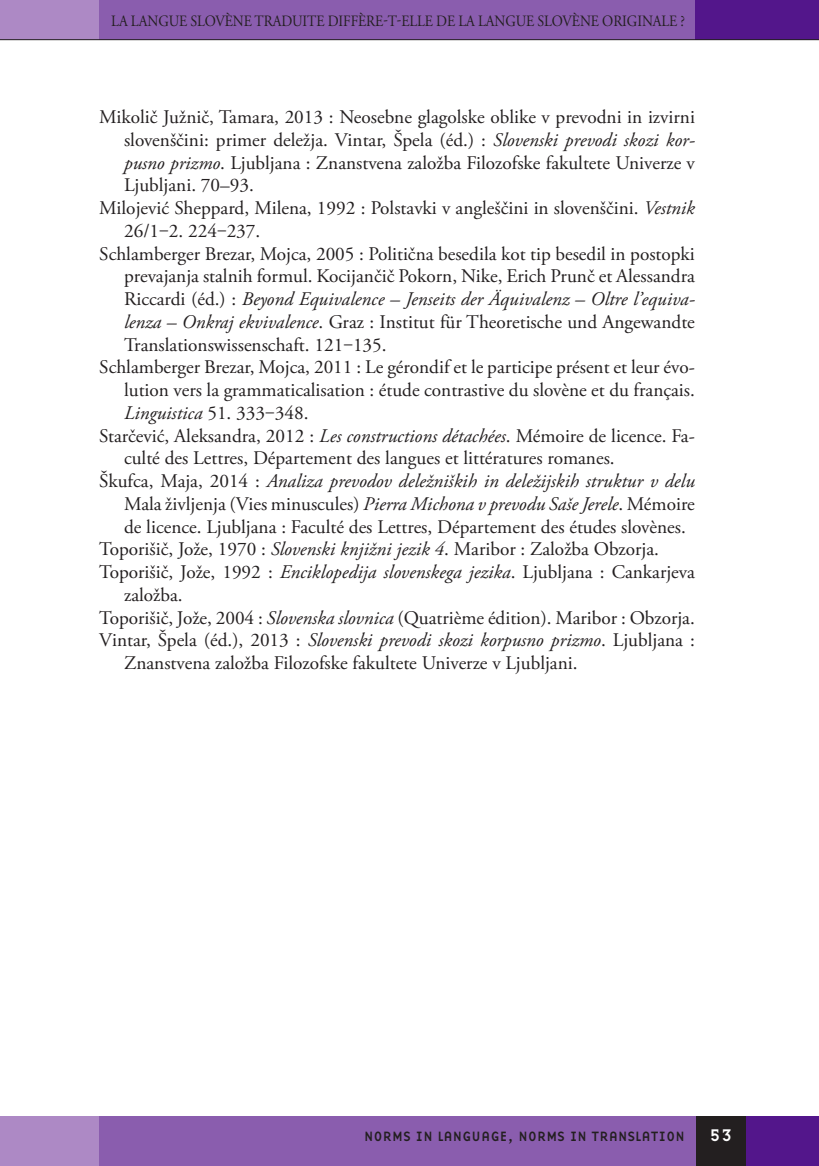
<style>
.page{position:relative;width:819px;height:1166px;background:#fff}
.page>*{position:absolute;margin:0;border:0;box-sizing:border-box;transform-origin:0 0}
.t1{font:19.25px/22.8px "Adobe Garamond Pro";color:#231f20;text-align:justify}
.t2{font:17.5px "Base Nine";color:#fff}
.t3{font:15.75px "Adobe Garamond Pro";letter-spacing:-.005em;color:#231f20;scale:.89 1}
.t4{font:14px "Base Nine";color:#231f20}
.s1{font-style:italic}
</style>
<div class="page">
<div style="left:99px;top:0;width:596px;height:40px;background:#8a5dae"></div>
<div style="left:0;top:0;width:99px;height:40px;background:#ad89c5"></div>
<div style="left:694px;top:0;width:124px;height:40px;background:#53168b"></div>
<hr style="left:0;top:39px;width:818px;height:1px;background:#231f20">
<div style="left:74px;top:1116px;width:622px;height:50px;background:#8a5dae"></div>
<div style="left:0;top:1116px;width:99px;height:50px;background:#ad89c5"></div>
<div style="left:745px;top:1116px;width:73px;height:50px;background:#53168b"></div>
<div style="left:695px;top:1116px;width:50px;height:50px;background:#231f20"></div>
<p class="t3" style="left:111px;top:11px;width:646px">LA LANGUE SLOVÈNE TRADUITE DIFFÈRE-T-ELLE DE LA LANGUE SLOVÈNE ORIGINALE ?</p>
<p class="t1" style="left:124px;top:106px;width:572px;text-indent:-25px">Mikolič Južnič, Tamara, 2013 : Neosebne glagolske oblike v prevodni in izvirni slovenščini: primer deležja. Vintar, Špela (éd.) : <span class="s1">Slovenski prevodi skozi kor&shy;pusno prizmo</span>. Ljubljana : Znanstvena založba Filozofske fakultete Univerze v Ljubljani. 70–93.</p>
<p class="t1" style="left:124px;top:197px;width:572px;text-indent:-25px">Milojević Sheppard, Milena, 1992 : Polstavki v angleščini in slovenščini. <span class="s1">Vestnik<br></span>26/1‒2. 224‒237.</p>
<p class="t1" style="left:124px;top:243px;width:572px;text-indent:-25px">Schlamberger Brezar, Mojca, 2005 : Politična besedila kot tip besedil in postopki prevajanja stalnih formul. Kocijančič Pokorn, Nike, Erich Prunč et Alessandra Riccardi (éd.) : <span class="s1">Beyond Equivalence – Jenseits der Äquivalenz – Oltre l’equiva&shy;lenza – Onkraj ekvivalence</span>. Graz : Institut für Theoretische und Angewandte Translationswissenschaft. 121‒135.</p>
<p class="t1" style="left:124px;top:357px;width:572px;text-indent:-25px">Schlamberger Brezar, Mojca, 2011 : Le gérondif et le participe présent et leur évo&shy;lution vers la grammaticalisation : étude contrastive du slovène et du français.<br><span class="s1">Linguistica</span> 51. 333‒348.</p>
<p class="t1" style="left:124px;top:425px;width:572px;text-indent:-25px">Starčević, Aleksandra, 2012 : <span class="s1">Les constructions détachées</span>. Mémoire de licence. Fa&shy;culté des Lettres, Département des langues et littératures romanes.</p>
<p class="t1" style="left:124px;top:470px;width:572px;text-indent:-25px">Škufca, Maja, 2014 : <span class="s1">Analiza prevodov deležniških in deležijskih struktur v delu </span>Mala življenja (Vies minuscules) <span class="s1">Pierra Michona v prevodu Saše Jerele</span>. Mémoire de licence. Ljubljana : Faculté des Lettres, Département des études slovènes.</p>
<p class="t1" style="left:99px;top:539px;width:561px">Toporišič, Jože, 1970 : <span class="s1">Slovenski knjižni jezik 4</span>. Maribor : Založba Obzorja.</p>
<p class="t1" style="left:124px;top:561px;width:572px;text-indent:-25px">Toporišič, Jože, 1992 : <span class="s1">Enciklopedija slovenskega jezika</span>. Ljubljana : Cankarjeva založba.</p>
<p class="t1" style="left:99px;top:607px;width:597px">Toporišič, Jože, 2004 : <span class="s1">Slovenska slovnica</span> (Quatrième édition). Maribor : Obzorja.</p>
<p class="t1" style="left:124px;top:630px;width:572px;text-indent:-25px">Vintar, Špela (éd.), 2013 : <span class="s1">Slovenski prevodi skozi korpusno prizmo</span>. Ljubljana :<br>Znanstvena založba Filozofske fakultete Univerze v Ljubljani.</p>
<p class="t4" style="left:364px;top:1126px;width:322px">NORMS IN LANGUAGE, NORMS IN TRANSLATION</p>
<p class="t2" style="left:709px;top:1123px;width:25px">53</p>
</div>
